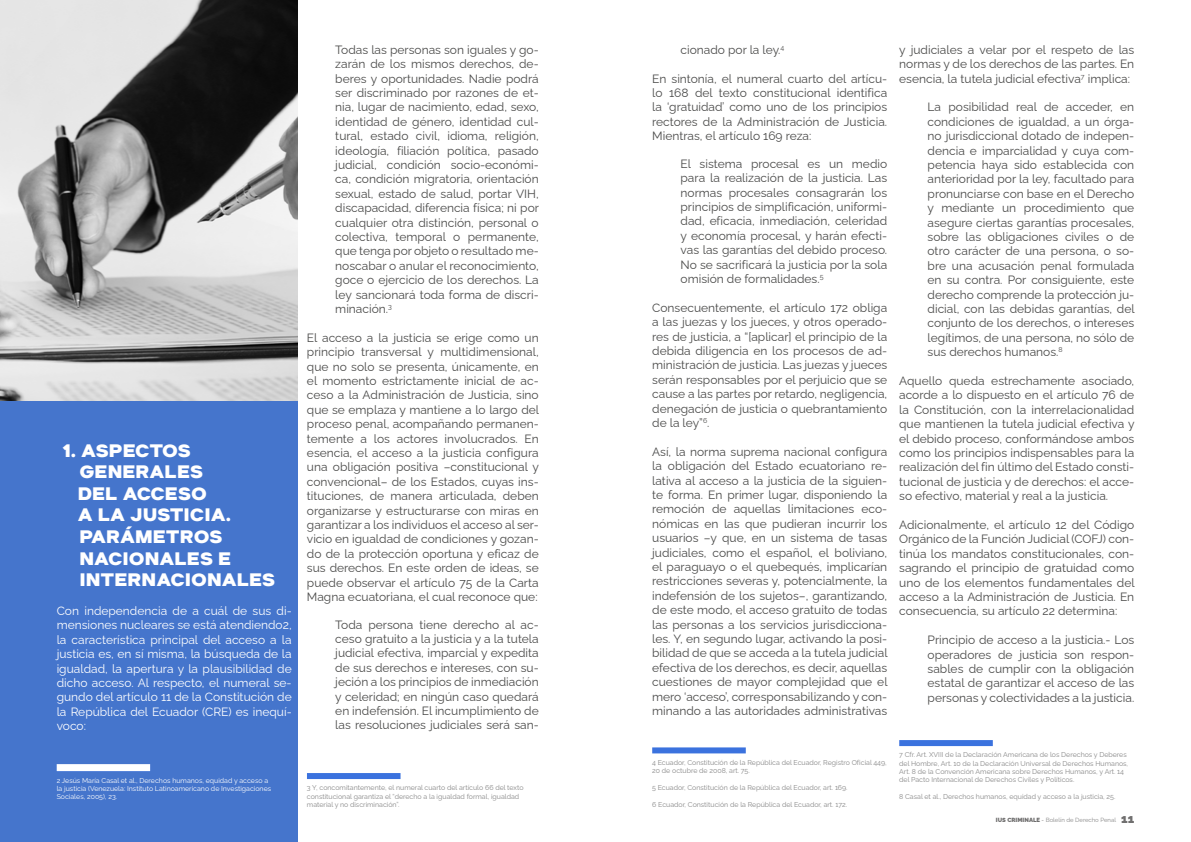
<style>
.page{position:relative;width:1191px;height:842px;background:#fff}
.page>*{position:absolute;margin:0;border:0;box-sizing:border-box;transform-origin:0 0}
.t1{font:800 18px/21.6px "Suprema";color:#fff}
.t2{font:12px/14.4px "Raleway";color:#4a4a49;text-align:justify}
.t3{font:12px/14.4px "Raleway";color:#fff;text-align:justify}
.t4{font:7px/8.4px "Raleway";color:#878787}
.t5{font:7px/8.4px "Raleway";color:#fff}
.t6{font:6px "Raleway";color:#878787}
.s1{font-weight:900;color:#706f6f}
.s2{color:#706f6f}
.s3{font-weight:900;font-size:12px;color:#706f6f}
</style>
<div class="page">
<img style="left:0;top:0;width:298px;height:401px">
<div style="left:0;top:401px;width:298px;height:441px;background:#4575cc"></div>
<div style="left:307px;top:773px;width:93px;height:6px;background:#3b72de"></div>
<div style="left:652px;top:747px;width:94px;height:6px;background:#3b72de"></div>
<div style="left:899px;top:740px;width:93px;height:6px;background:#3b72de"></div>
<div style="left:57px;top:764px;width:93px;height:7px;background:#fff"></div>
<h1 class="t1" style="left:78px;top:439px;width:199px;text-indent:-15px">1. ASPECTOS<br>GENERALES<br>DEL ACCESO<br>A LA JUSTICIA.<br>PARÁMETROS<br>NACIONALES E<br>INTERNACIONALES</h1>
<p class="t3" style="left:57px;top:602px;width:236px">Con independencia de a cuál de sus di&shy;mensiones nucleares se está atendiendo2, la característica principal del acceso a la justicia es, en sí misma, la búsqueda de la igualdad, la apertura y la plausibilidad de dicho acceso. Al respecto, el numeral se&shy;gundo del artículo 11 de la Constitución de la República del Ecuador (CRE) es inequí&shy;voco:</p>
<p class="t2" style="left:335px;top:41px;width:205px">Todas las personas son iguales y go&shy;zarán de los mismos derechos, de&shy;beres y oportunidades. Nadie podrá ser discriminado por razones de et&shy;nia, lugar de nacimiento, edad, sexo, identidad de género, identidad cul&shy;tural, estado civil, idioma, religión, ideología, filiación política, pasado judicial, condición socio-económi&shy;ca, condición migratoria, orientación sexual, estado de salud, portar VIH, discapacidad, diferencia física; ni por cualquier otra distinción, personal o colectiva, temporal o permanente, que tenga por objeto o resultado me&shy;noscabar o anular el reconocimiento, goce o ejercicio de los derechos. La ley sancionará toda forma de discri&shy;minación.<sup>3</sup></p>
<p class="t2" style="left:307px;top:329px;width:234px">El acceso a la justicia se erige como un principio transversal y multidimensional, que no solo se presenta, únicamente, en el momento estrictamente inicial de ac&shy;ceso a la Administración de Justicia, sino que se emplaza y mantiene a lo largo del proceso penal, acompañando permanen&shy;temente a los actores involucrados. En esencia, el acceso a la justicia configura una obligación positiva –constitucional y convencional– de los Estados, cuyas ins&shy;tituciones, de manera articulada, deben organizarse y estructurarse con miras en garantizar a los individuos el acceso al ser&shy;vicio en igualdad de condiciones y gozan&shy;do de la protección oportuna y eficaz de sus derechos. En este orden de ideas, se puede observar el artículo 75 de la Carta Magna ecuatoriana, el cual reconoce que:</p>
<p class="t2" style="left:335px;top:616px;width:205px">Toda persona tiene derecho al ac&shy;ceso gratuito a la justicia y a la tutela judicial efectiva, imparcial y expedita de sus derechos e intereses, con su&shy;jeción a los principios de inmediación y celeridad; en ningún caso quedará en indefensión. El incumplimiento de las resoluciones judiciales será san-</p>
<p class="t5" style="left:57px;top:775px;width:216px">2 Jesús María Casal et al., Derechos humanos, equidad y acceso a la justicia (Venezuela: Instituto Latinoamericano de Investigaciones<br>Sociales, 2005), 23.</p>
<p class="t4" style="left:307px;top:783px;width:218px">3 Y, concomitantemente, el numeral cuarto del artículo 66 del texto constitucional garantiza el “derecho a la igualdad formal, igualdad material y no discriminación”.</p>
<p class="t2" style="left:680px;top:41px;width:105px">cionado por la ley.<sup>4</sup></p>
<p class="t2" style="left:652px;top:70px;width:236px">En sintonía, el numeral cuarto del artícu&shy;lo 168 del texto constitucional identifica la ‘gratuidad’ como uno de los principios rectores de la Administración de Justicia.<br>Mientras, el artículo 169 reza:</p>
<p class="t2" style="left:680px;top:155px;width:208px">El sistema procesal es un medio para la realización de la justicia. Las normas procesales consagrarán los principios de simplificación, uniformi&shy;dad, eficacia, inmediación, celeridad y economía procesal, y harán efecti&shy;vas las garantías del debido proceso.<br>No se sacrificará la justicia por la sola omisión de formalidades.<sup>5</sup></p>
<p class="t2" style="left:652px;top:299px;width:236px">Consecuentemente, el artículo 172 obliga a las juezas y los jueces, y otros operado&shy;res de justicia, a “[aplicar] el principio de la debida diligencia en los procesos de ad&shy;ministración de justicia. Las juezas y jueces serán responsables por el perjuicio que se cause a las partes por retardo, negligencia, denegación de justicia o quebrantamiento de la ley”<sup>6</sup>.</p>
<p class="t2" style="left:652px;top:443px;width:237px">Así, la norma suprema nacional configura la obligación del Estado ecuatoriano re&shy;lativa al acceso a la justicia de la siguien&shy;te forma. En primer lugar, disponiendo la remoción de aquellas limitaciones eco&shy;nómicas en las que pudieran incurrir los usuarios –y que, en un sistema de tasas judiciales, como el español, el boliviano, el paraguayo o el quebequés, implicarían restricciones severas y, potencialmente, la indefensión de los sujetos–, garantizando, de este modo, el acceso gratuito de todas las personas a los servicios jurisdicciona&shy;les. Y, en segundo lugar, activando la posi&shy;bilidad de que se acceda a la tutela judicial efectiva de los derechos, es decir, aquellas cuestiones de mayor complejidad que el mero ‘acceso’, corresponsabilizando y con&shy;minando a las autoridades administrativas</p>
<p class="t2" style="left:899px;top:41px;width:236px">y judiciales a velar por el respeto de las normas y de los derechos de las partes. En esencia, la tutela judicial efectiva<sup>7</sup> implica:</p>
<p class="t2" style="left:927px;top:99px;width:208px">La posibilidad real de acceder, en condiciones de igualdad, a un órga&shy;no jurisdiccional dotado de indepen&shy;dencia e imparcialidad y cuya com&shy;petencia haya sido establecida con anterioridad por la ley, facultado para pronunciarse con base en el Derecho y mediante un procedimiento que asegure ciertas garantías procesales, sobre las obligaciones civiles o de otro carácter de una persona, o so&shy;bre una acusación penal formulada en su contra. Por consiguiente, este derecho comprende la protección ju&shy;dicial, con las debidas garantías, del conjunto de los derechos, o intereses legítimos, de una persona, no sólo de sus derechos humanos.<sup>8</sup></p>
<p class="t2" style="left:899px;top:372px;width:237px">Aquello queda estrechamente asociado, acorde a lo dispuesto en el artículo 76 de la Constitución, con la interrelacionalidad que mantienen la tutela judicial efectiva y el debido proceso, conformándose ambos como los principios indispensables para la realización del fin último del Estado consti&shy;tucional de justicia y de derechos: el acce&shy;so efectivo, material y real a la justicia.</p>
<p class="t2" style="left:899px;top:516px;width:237px">Adicionalmente, el artículo 12 del Código Orgánico de la Función Judicial (COFJ) con&shy;tinúa los mandatos constitucionales, con&shy;sagrando el principio de gratuidad como uno de los elementos fundamentales del acceso a la Administración de Justicia. En consecuencia, su artículo 22 determina:</p>
<p class="t2" style="left:927px;top:631px;width:208px">Principio de acceso a la justicia.- Los operadores de justicia son respon&shy;sables de cumplir con la obligación estatal de garantizar el acceso de las personas y colectividades a la justicia.</p>
<p class="t4" style="left:652px;top:757px;width:236px">4 Ecuador, Constitución de la República del Ecuador, Registro Oficial 449,<br>20 de octubre de 2008, art. 75.</p>
<p class="t4" style="left:652px;top:782px;width:197px">5 Ecuador, Constitución de la República del Ecuador, art. 169.</p>
<p class="t4" style="left:652px;top:799px;width:196px">6 Ecuador, Constitución de la República del Ecuador, art. 172.</p>
<p class="t4" style="left:899px;top:750px;width:230px">7 Cfr. Art. XVIII de la Declaración Americana de los Derechos y Deberes del Hombre, Art. 10 de la Declaración Universal de Derechos Humanos, Art. 8 de la Convención Americana sobre Derechos Humanos, y Art. 14 del Pacto Internacional de Derechos Civiles y Políticos.</p>
<p class="t4" style="left:899px;top:792px;width:218px">8 Casal et al., Derechos humanos, equidad y acceso a la justicia, 25.</p>
<p class="t6" style="left:996px;top:815px;width:140px"><span class="s1">IUS CRIMINALE</span> <span class="s2">-</span> Bolelín de Derecho Penal <span class="s3">11</span></p>
</div>
